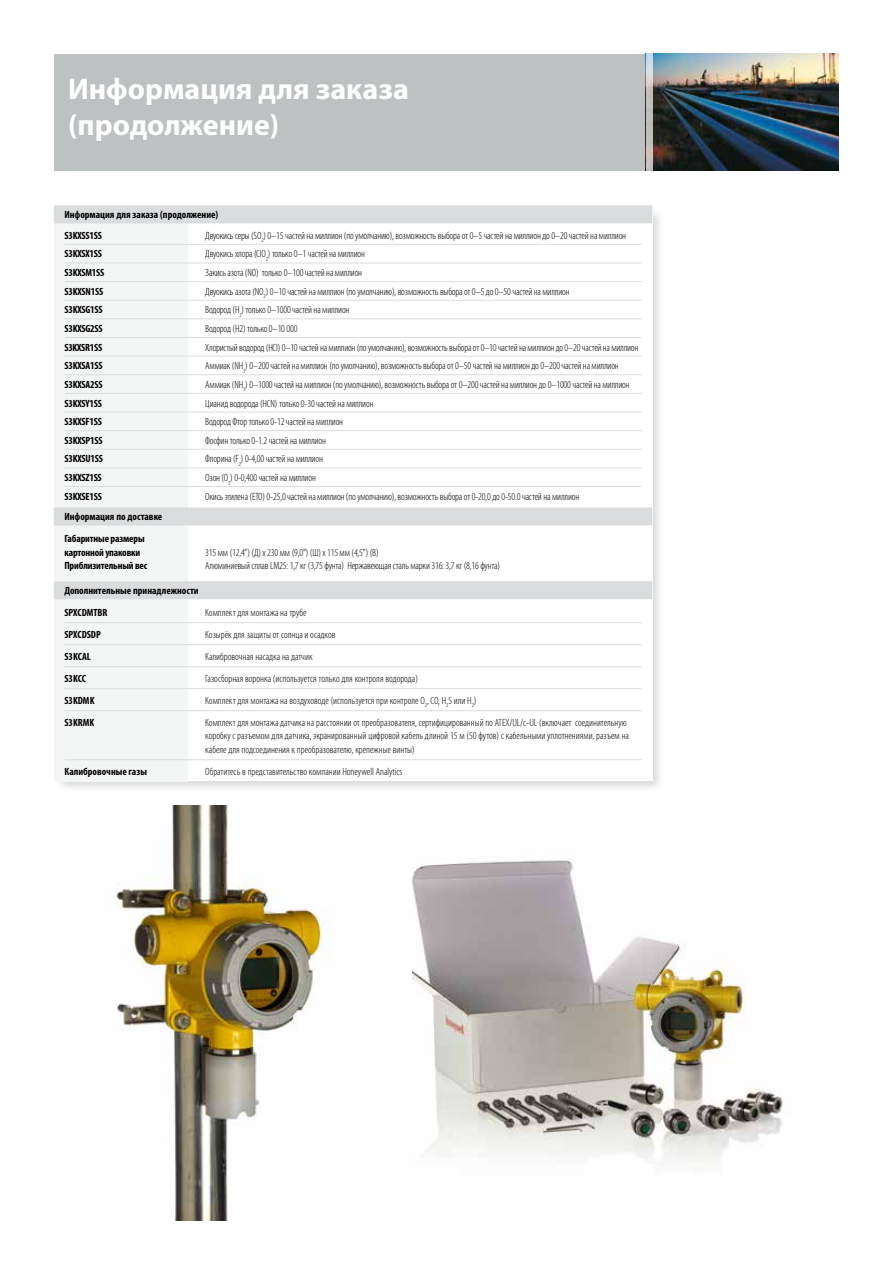
<style>
.page{position:relative;width:893px;height:1263px;background:#fff}
.page>*{position:absolute;margin:0;border:0;box-sizing:border-box;transform-origin:0 0}
.t1{font:700 30px/36px "Myriad Pro";color:#fff}
.t2{font:300 condensed 10.5px/13.5px "Myriad Pro";letter-spacing:-.015em;color:#000}
.t3{font:700 condensed 10.5px/22px "Myriad Pro";letter-spacing:-.015em;color:#000}
</style>
<div class="page">
<div style="left:55px;top:206px;width:610px;height:588px;background:#000;opacity:.15"></div>
<div style="left:59px;top:210px;width:593px;height:571px;background:#fff"></div>
<div style="left:54px;top:208px;width:134px;height:573px;background:#f4f5f5"></div>
<div style="left:54px;top:54px;width:785px;height:116px;background:#bec1c2"></div>
<img style="left:652px;top:54px;width:187px;height:116px">
<svg style="left:646px;top:53px;width:6px;height:118px"></svg>
<div style="left:54px;top:205px;width:598px;height:18px;background:#dbdcde"></div>
<hr style="left:64px;top:244px;width:578px;height:1px;background:#dbdcde">
<hr style="left:64px;top:263px;width:578px;height:1px;background:#dbdcde">
<hr style="left:64px;top:281px;width:578px;height:1px;background:#dbdcde">
<hr style="left:64px;top:300px;width:578px;height:1px;background:#dbdcde">
<hr style="left:64px;top:318px;width:578px;height:1px;background:#dbdcde">
<hr style="left:64px;top:337px;width:578px;height:1px;background:#dbdcde">
<hr style="left:64px;top:356px;width:578px;height:1px;background:#dbdcde">
<hr style="left:64px;top:374px;width:578px;height:1px;background:#dbdcde">
<hr style="left:64px;top:393px;width:578px;height:1px;background:#dbdcde">
<hr style="left:64px;top:412px;width:578px;height:1px;background:#dbdcde">
<hr style="left:64px;top:430px;width:578px;height:1px;background:#dbdcde">
<hr style="left:64px;top:449px;width:578px;height:1px;background:#dbdcde">
<hr style="left:64px;top:467px;width:578px;height:1px;background:#dbdcde">
<hr style="left:64px;top:486px;width:578px;height:1px;background:#dbdcde">
<div style="left:54px;top:507px;width:598px;height:18px;background:#dbdcde"></div>
<div style="left:54px;top:581px;width:598px;height:18px;background:#dbdcde"></div>
<hr style="left:64px;top:622px;width:578px;height:1px;background:#dbdcde">
<hr style="left:64px;top:644px;width:578px;height:1px;background:#dbdcde">
<hr style="left:64px;top:666px;width:578px;height:1px;background:#dbdcde">
<hr style="left:64px;top:688px;width:578px;height:1px;background:#dbdcde">
<hr style="left:64px;top:710px;width:578px;height:1px;background:#dbdcde">
<hr style="left:64px;top:759px;width:578px;height:1px;background:#dbdcde">
<img style="left:412px;top:859px;width:371px;height:307px">
<img style="left:116px;top:805px;width:216px;height:415px">
<h1 class="t1" style="left:68px;top:70px;width:342px">Информация для заказа (продолжение)</h1>
<p class="t3" style="left:64px;top:204px;width:155px;line-height:20.7px">Информация для заказа (продолжение)<br>S3KXSS1SS</p>
<p class="t2" style="left:205px;top:229px;width:422px">Двуокись серы (SO<sub>2</sub>) 0–15 частей на миллион (по умолчанию), возможность выбора от 0–5 частей на миллион до 0–20 частей на миллион</p>
<p class="t3" style="left:64px;top:243px;width:39px">S3KXSX1SS</p>
<p class="t2" style="left:205px;top:247px;width:161px">Двуокись хлора (CIO<sub>2</sub>) только 0–1 частей на миллион</p>
<p class="t3" style="left:64px;top:261px;width:42px">S3KXSM1SS</p>
<p class="t2" style="left:205px;top:266px;width:158px">Закись азота (NO) только 0–100 частей на миллион</p>
<p class="t3" style="left:64px;top:280px;width:40px">S3KXSN1SS</p>
<p class="t2" style="left:205px;top:284px;width:366px">Двуокись азота (NO<sub>2</sub>) 0–10 частей на миллион (по умолчанию), возможность выбора от 0–5 до 0–50 частей на миллион</p>
<p class="t3" style="left:64px;top:299px;width:40px">S3KXSG1SS</p>
<p class="t2" style="left:205px;top:303px;width:146px">Водород (H<sub>2</sub>) только 0–1000 частей на миллион</p>
<p class="t3" style="left:64px;top:317px;width:40px">S3KXSG2SS</p>
<p class="t2" style="left:205px;top:322px;width:94px">Водород (H2) только 0–10 000</p>
<p class="t3" style="left:64px;top:336px;width:39px">S3KXSR1SS</p>
<p class="t2" style="left:205px;top:340px;width:435px">Хлористый водород (HCI) 0–10 частей на миллион (по умолчанию), возможность выбора от 0–10 частей на миллион до 0–20 частей на миллион</p>
<p class="t3" style="left:64px;top:354px;width:40px">S3KXSA1SS</p>
<p class="t2" style="left:205px;top:359px;width:415px">Аммиак (NH<sub>3</sub>) 0–200 частей на миллион (по умолчанию), возможность выбора от 0–50 частей на миллион до 0–200 частей на миллион</p>
<p class="t3" style="left:64px;top:373px;width:40px">S3KXSA2SS</p>
<p class="t2" style="left:205px;top:378px;width:426px">Аммиак (NH<sub>3</sub>) 0–1000 частей на миллион (по умолчанию), возможность выбора от 0–200 частей на миллион до 0–1000 частей на миллион</p>
<p class="t3" style="left:64px;top:392px;width:39px">S3KXSY1SS</p>
<p class="t2" style="left:205px;top:396px;width:170px">Цианид водорода (HCN) только 0-30 частей на миллион</p>
<p class="t3" style="left:64px;top:410px;width:39px">S3KXSF1SS</p>
<p class="t2" style="left:205px;top:415px;width:139px">Водород Фтор только 0-12 частей на миллион</p>
<p class="t3" style="left:64px;top:429px;width:40px">S3KXSP1SS</p>
<p class="t2" style="left:205px;top:433px;width:122px">Фосфин только 0-1.2 частей на миллион</p>
<p class="t3" style="left:64px;top:448px;width:40px">S3KXSU1SS</p>
<p class="t2" style="left:205px;top:452px;width:119px">Флорина (F<sub>2</sub>) 0-4,00 частей на миллион</p>
<p class="t3" style="left:64px;top:466px;width:39px">S3KXSZ1SS</p>
<p class="t2" style="left:205px;top:471px;width:112px">Oзон (O<sub>3</sub>) 0-0,400 частей на миллион</p>
<p class="t3" style="left:64px;top:485px;width:39px">S3KXSE1SS</p>
<p class="t2" style="left:205px;top:489px;width:375px">Окись этилена (ETO) 0-25,0 частей на миллион (по умолчанию), возможность выбора от 0-20,0 до 0-50.0 частей на миллион</p>
<p class="t3" style="left:64px;top:505px;width:99px">Информация по доставке<br>Габаритные размеры</p>
<p class="t3" style="left:64px;top:541px;width:77px">картонной упаковки</p>
<p class="t2" style="left:205px;top:545px;width:175px">315 мм (12,4”) (Д) x 230 мм (9,0”) (Ш) x 115 мм (4,5”) (В)</p>
<p class="t3" style="left:64px;top:554px;width:84px">Приблизительный вес</p>
<p class="t2" style="left:205px;top:559px;width:296px">Алюминиевый сплав LM25: 1,7 кг (3,75 фунта) Нержавеющая сталь марки 316: 3,7 кг (8,16 фунта)</p>
<p class="t3" style="left:64px;top:579px;width:136px">Дополнительные принадлежности<br>SPXCDMTBR</p>
<p class="t2" style="left:205px;top:606px;width:103px">Комплект для монтажа на трубе</p>
<p class="t3" style="left:64px;top:623px;width:38px">SPXCDSDP</p>
<p class="t2" style="left:205px;top:628px;width:132px">Козырёк для защиты от солнца и осадков</p>
<p class="t3" style="left:64px;top:645px;width:28px">S3KCAL</p>
<p class="t2" style="left:205px;top:650px;width:109px">Калибровочная насадка на датчик</p>
<p class="t3" style="left:64px;top:667px;width:23px">S3KCC</p>
<p class="t2" style="left:205px;top:672px;width:214px">Газосборная воронка (используется только для контроля водорода)</p>
<p class="t3" style="left:64px;top:689px;width:32px">S3KDMK</p>
<p class="t2" style="left:205px;top:694px;width:273px">Комплект для монтажа на воздуховоде (используется при контроле O<sub>2</sub>, CO, H<sub>2</sub>S или H<sub>2</sub>)</p>
<p class="t3" style="left:64px;top:711px;width:31px">S3KRMK</p>
<p class="t2" style="left:205px;top:716px;width:425px">Комплект для монтажа датчика на расстоянии от преобразователя, сертифицированный по ATEX/UL/c-UL (включает соединительную коробку с разъемом для датчика, экранированный цифровой кабель длиной 15 м (50 футов) с кабельными уплотнениями, разъем на кабеле для подсоединения к преобразователю, крепежные винты)</p>
<p class="t3" style="left:64px;top:760px;width:84px">Калибровочные газы</p>
<p class="t2" style="left:205px;top:765px;width:199px">Обратитесь в представительство компании Honeywell Analytics</p>
</div>
